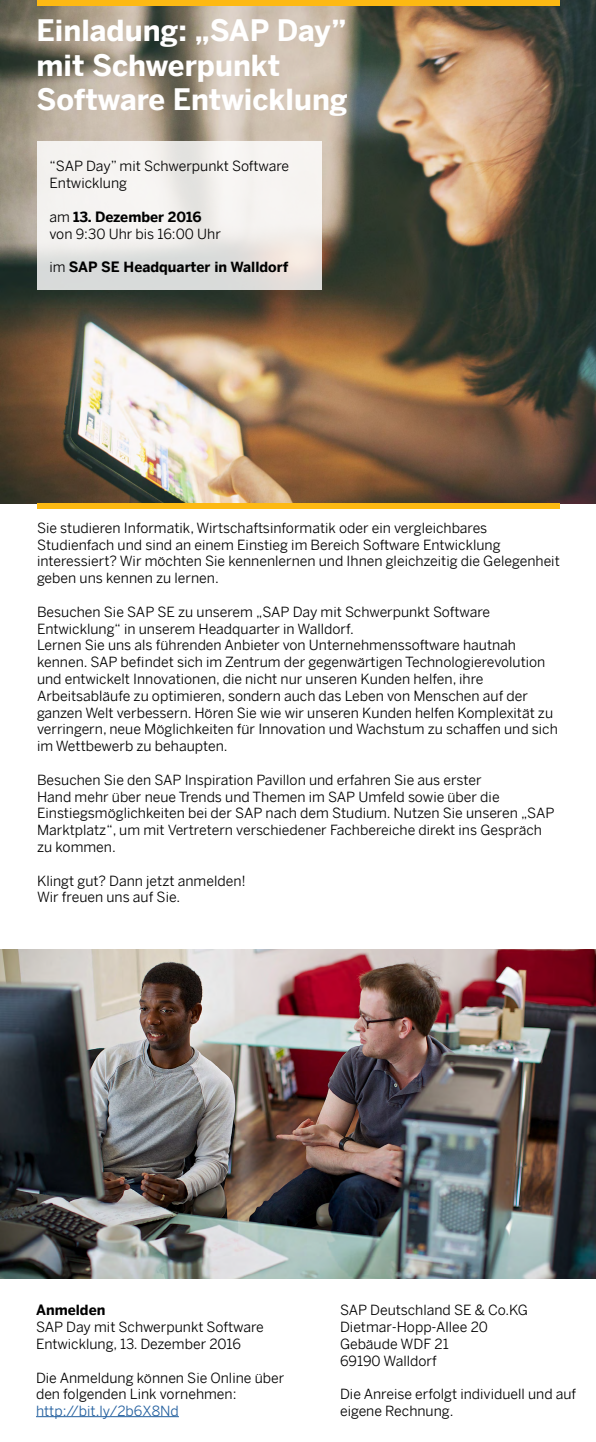
<style>
.page{position:relative;width:596px;height:1442px;background:#fff}
.page>*{position:absolute;margin:0;border:0;box-sizing:border-box;transform-origin:0 0}
.t1{font:700 29px/34.8px "Benton Sans";color:#fff}
.t2{font:14px/16.8px "Benton Sans";color:#000}
.t3{font:700 14px "Benton Sans";color:#000}
.t4{font:14px "Benton Sans";color:#215e9e}
.s1{font-weight:700}
.s2{font-weight:400}
</style>
<div class="page">
<img style="left:0;top:0;width:595px;height:504px">
<svg style="left:37px;top:141px;width:284px;height:149px;fill:#f3f1ef"></svg>
<div style="left:37px;top:504px;width:522px;height:5px;background:#fdb913"></div>
<img style="left:1px;top:949px;width:594px;height:329px">
<hr style="left:36px;top:1416px;width:143px;height:1px;background:#215e9e">
<div style="left:37px;top:0;width:522px;height:5px;background:#fdb913"></div>
<h1 class="t1" style="left:36px;top:12px;width:312px">Einladung: „SAP Day” mit Schwerpunkt<br>Software Entwicklung</h1>
<p class="t2" style="left:50px;top:156px;width:241px">“SAP Day” mit Schwerpunkt Software<br>Entwicklung</p>
<p class="t2" style="left:50px;top:206px;width:173px">am <span class="s1">13. Dezember 2016 </span>von 9:30 Uhr bis 16:00 Uhr</p>
<p class="t3" style="left:50px;top:257px;width:240px"><span class="s2">im</span> SAP SE Headquarter in Walldorf</p>
<p class="t2" style="left:37px;top:517px;width:524px">Sie studieren Informatik, Wirtschaftsinformatik oder ein vergleichbares Studienfach und sind an einem Einstieg im Bereich Software Entwicklung interessiert? Wir möchten Sie kennenlernen und Ihnen gleichzeitig die Gelegenheit geben uns kennen zu lernen.</p>
<p class="t2" style="left:37px;top:601px;width:522px">Besuchen Sie SAP SE zu unserem „SAP Day mit Schwerpunkt Software Entwicklung“ in unserem Headquarter in Walldorf.<br>Lernen Sie uns als führenden Anbieter von Unternehmenssoftware hautnah kennen. SAP befindet sich im Zentrum der gegenwärtigen Technologierevolution und entwickelt Innovationen, die nicht nur unseren Kunden helfen, ihre Arbeitsabläufe zu optimieren, sondern auch das Leben von Menschen auf der ganzen Welt verbessern. Hören Sie wie wir unseren Kunden helfen Komplexität zu verringern, neue Möglichkeiten für Innovation und Wachstum zu schaffen und sich im Wettbewerb zu behaupten.</p>
<p class="t2" style="left:37px;top:769px;width:519px">Besuchen Sie den SAP Inspiration Pavillon und erfahren Sie aus erster<br>Hand mehr über neue Trends und Themen im SAP Umfeld sowie über die Einstiegsmöglichkeiten bei der SAP nach dem Studium. Nutzen Sie unseren „SAP Marktplatz“, um mit Vertretern verschiedener Fachbereiche direkt ins Gespräch zu kommen.</p>
<p class="t2" style="left:37px;top:870px;width:210px">Klingt gut? Dann jetzt anmelden!<br>Wir freuen uns auf Sie.</p>
<p class="t3" style="left:36px;top:1300px;width:71px">Anmelden</p>
<p class="t2" style="left:36px;top:1317px;width:229px">SAP Day mit Schwerpunkt Software<br>Entwicklung, 13. Dezember 2016</p>
<p class="t2" style="left:36px;top:1367px;width:250px">Die Anmeldung können Sie Online über den folgenden Link vornehmen:</p>
<p class="t4" style="left:36px;top:1399px;width:144px">http://bit.ly/2b6X8Nd</p>
<p class="t2" style="left:340px;top:1300px;width:189px">SAP Deutschland SE &amp; Co.KG<br>Dietmar-Hopp-Allee 20<br>Gebäude WDF 21<br>69190 Walldorf</p>
<p class="t2" style="left:340px;top:1384px;width:238px">Die Anreise erfolgt individuell und auf eigene Rechnung.</p>
</div>
